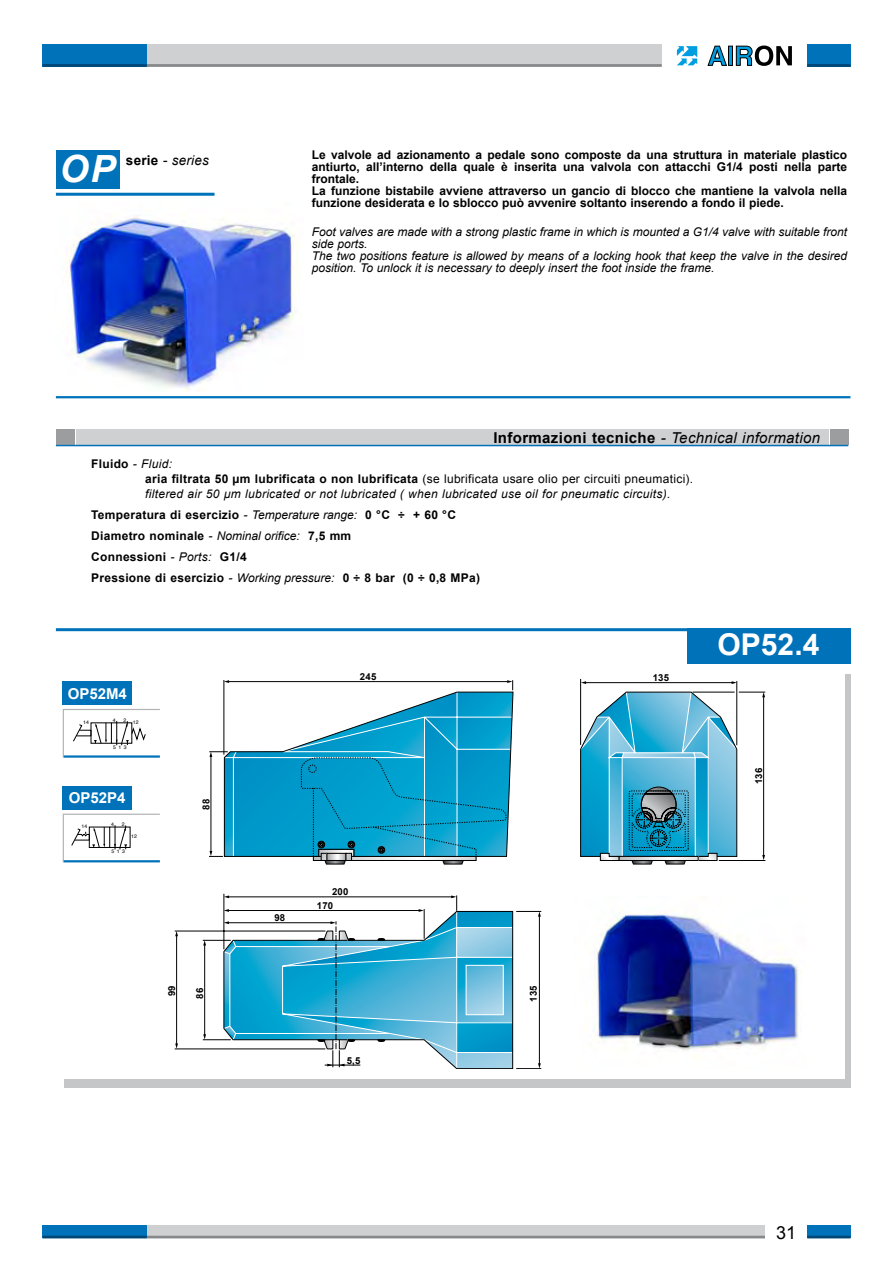
<style>
.page{position:relative;width:893px;height:1263px;background:#fff}
.page>*{position:absolute;margin:0;border:0;box-sizing:border-box;transform-origin:0 0}
.t1{font:italic 700 37.5px "Arial";color:#fff}
.t2{font:700 30px "Arial";color:#fff}
.t3{font:18px "Arial";color:#000}
.t4{font:italic 15px "Arial";letter-spacing:.025em;color:#000}
.t5{font:700 15px "Arial";color:#fff}
.t6{font:italic 13.5px "Arial";letter-spacing:.015em;color:#000}
.t7{font:700 12px/12px "Arial";color:#000}
.t8{font:italic 12px/12px "Arial";color:#000}
.t9{font:italic 12px/15px "Arial";letter-spacing:.025em;color:#000}
.t10{font:700 12px/21px "Arial";letter-spacing:.025em;color:#000}
.t11{font:700 9.6px/13.6px "Arial";letter-spacing:.02em;color:#000}
.t12{font:5.1px "Helvetica";color:#000}
.s1{font-weight:700;font-style:normal}
.s2{font-style:normal}
.s3{font-weight:400;font-style:italic}
</style>
<div class="page">
<div style="left:147px;top:1226px;width:618px;height:12px;background:#cfd0d2"></div>
<hr style="left:147px;top:1236px;width:618px;height:2px;background:#87888a">
<div style="left:807px;top:1226px;width:43px;height:12px;background:#0072ba"></div>
<hr style="left:807px;top:1236px;width:43px;height:2px;background:#004675">
<div style="left:43px;top:1226px;width:104px;height:12px;background:#0072ba"></div>
<hr style="left:43px;top:1236px;width:104px;height:2px;background:#004675">
<div style="left:146px;top:44px;width:516px;height:23px;background:#cfd0d2"></div>
<hr style="left:146px;top:64px;width:516px;height:3px;background:#87888a">
<div style="left:807px;top:44px;width:43px;height:23px;background:#0072ba"></div>
<hr style="left:807px;top:64px;width:43px;height:3px;background:#004675">
<div style="left:43px;top:44px;width:104px;height:23px;background:#0072ba"></div>
<hr style="left:43px;top:64px;width:104px;height:3px;background:#004675">
<svg style="left:708px;top:46px;width:19px;height:20px"></svg>
<hr style="left:728px;top:46px;width:4px;height:19px;background:#009ee0">
<div style="left:728px;top:46px;width:5px;height:19px;border:1px solid #000"></div>
<svg style="left:736px;top:46px;width:56px;height:20px"></svg>
<svg style="left:677px;top:46px;width:20px;height:19px"></svg>
<div style="left:56px;top:429px;width:18px;height:16px;background:#9c9d9f"></div>
<div style="left:830px;top:429px;width:18px;height:16px;background:#9c9d9f"></div>
<div style="left:76px;top:429px;width:752px;height:16px;background:#cfd0d2"></div>
<hr style="left:56px;top:445px;width:792px;height:1px;background:#0072ba">
<div style="left:56px;top:150px;width:64px;height:38px;background:#0072ba"></div>
<hr style="left:56px;top:193px;width:159px;height:3px;background:#0072ba">
<img style="left:65px;top:216px;width:230px;height:175px">
<hr style="left:56px;top:396px;width:794px;height:2px;background:#0072ba">
<div style="left:64px;top:674px;width:786px;height:414px;background:#c5c6c8"></div>
<div style="left:58px;top:640px;width:787px;height:438px;background:#fff"></div>
<svg style="left:455px;top:1040px;width:58px;height:29px;background:#57aecf"></svg>
<svg style="left:443px;top:864px;width:233px;height:176px"></svg>
<svg style="left:580px;top:692px;width:185px;height:172px"></svg>
<hr style="left:719px;top:860px;width:46px;height:1px;background:#000">
<hr style="left:539px;top:915px;width:1px;height:149px;background:#000">
<svg style="left:516px;top:1063px;width:25px;height:6px"></svg>
<svg style="left:516px;top:911px;width:25px;height:6px"></svg>
<hr style="left:585px;top:682px;width:148px;height:1px;background:#000">
<svg style="left:581px;top:681px;width:5px;height:3px"></svg>
<hr style="left:736px;top:681px;width:1px;height:64px;background:#000">
<hr style="left:580px;top:679px;width:1px;height:66px;background:#000">
<hr style="left:176px;top:935px;width:1px;height:110px;background:#000">
<svg style="left:175px;top:1043px;width:3px;height:6px"></svg>
<hr style="left:175px;top:1049px;width:150px;height:1px;background:#000">
<hr style="left:175px;top:931px;width:150px;height:1px;background:#000">
<hr style="left:224px;top:894px;width:1px;height:55px;background:#000">
<svg style="left:209px;top:680px;width:304px;height:184px"></svg>
<svg style="left:203px;top:895px;width:254px;height:173px"></svg>
<img style="left:575px;top:896px;width:226px;height:162px">
<div style="left:686px;top:628px;width:164px;height:36px;background:#0072ba"></div>
<hr style="left:56px;top:628px;width:794px;height:3px;background:#0072ba">
<svg style="left:62px;top:709px;width:98px;height:49px"></svg>
<div style="left:63px;top:682px;width:69px;height:23px;background:#0072ba"></div>
<hr style="left:64px;top:755px;width:96px;height:3px;background:#0072ba">
<svg style="left:62px;top:813px;width:98px;height:50px"></svg>
<div style="left:63px;top:786px;width:69px;height:23px;background:#0072ba"></div>
<hr style="left:64px;top:860px;width:96px;height:2px;background:#0072ba">
<h1 class="t1" style="left:59px;top:147px;width:58px">OP</h1>
<p class="t6" style="left:126px;top:153px;width:84px"><span class="s1">serie</span> - series</p>
<p class="t7" style="left:312px;top:149px;width:537px">Le valvole ad azionamento a pedale sono composte da una struttura in materiale plastico antiurto, all’interno della quale è inserita una valvola con attacchi G1/4 posti nella parte frontale.<br>La funzione bistabile avviene attraverso un gancio di blocco che mantiene la valvola nella funzione desiderata e lo sblocco può avvenire soltanto inserendo a fondo il piede.</p>
<p class="t8" style="left:312px;top:225px;width:537px">Foot valves are made with a strong plastic frame in which is mounted a G1/4 valve with suitable front side ports.<br>The two positions feature is allowed by means of a locking hook that keep the valve in the desired position. To unlock it is necessary to deeply insert the foot inside the frame.</p>
<p class="t4" style="left:493px;top:429px;width:328px"><span class="s1">Informazioni tecniche</span> - Technical information</p>
<p class="t9" style="left:145px;top:456px;width:550px;text-indent:-54px"><span class="s1">Fluido</span> - Fluid:<br><span class="s1">aria filtrata 50 µm lubrificata o non lubrificata</span> <span class="s2">(se lubrificata usare olio per circuiti pneumatici). </span>filtered air 50 µm lubricated or not lubricated ( when lubricated use oil for pneumatic circuits).</p>
<p class="t10" style="left:91px;top:504px;width:390px">Temperatura di esercizio <span class="s3">- Temperature range:</span> 0 °C ÷ + 60 °C Diametro nominale <span class="s3">- Nominal orifice:</span> 7,5 mm<br>Connessioni <span class="s3">- Ports:</span> G1/4<br>Pressione di esercizio <span class="s3">- Working pressure:</span> 0 ÷ 8 bar (0 ÷ 0,8 MPa)</p>
<p class="t5" style="left:68px;top:685px;width:61px">OP52M4</p>
<p class="t12" style="left:124px;top:716px;width:4px">2</p>
<p class="t12" style="left:113px;top:716px;width:4px">4</p>
<p class="t12" style="left:83px;top:718px;width:7px">14</p>
<p class="t12" style="left:133px;top:718px;width:7px">12</p>
<p class="t12" style="left:124px;top:743px;width:4px">3</p>
<p class="t12" style="left:119px;top:743px;width:4px">1</p>
<p class="t12" style="left:113px;top:743px;width:4px">5</p>
<p class="t5" style="left:69px;top:790px;width:58px">OP52P4</p>
<p class="t12" style="left:82px;top:822px;width:7px">14</p>
<p class="t12" style="left:111px;top:820px;width:4px">4</p>
<p class="t12" style="left:122px;top:820px;width:4px">2</p>
<p class="t12" style="left:131px;top:832px;width:7px">12</p>
<p class="t12" style="left:122px;top:847px;width:4px">3</p>
<p class="t12" style="left:117px;top:847px;width:4px">1</p>
<p class="t12" style="left:112px;top:847px;width:4px">5</p>
<p class="t11" style="left:199px;top:810px;width:12px;rotate:-90deg">88</p>
<p class="t11" style="left:165px;top:996px;width:12px;rotate:-90deg">99</p>
<p class="t11" style="left:193px;top:999px;width:12px;rotate:-90deg">86</p>
<p class="t11" style="left:360px;top:670px;width:18px">245</p>
<p class="t11" style="left:274px;top:911px;width:12px">98</p>
<p class="t11" style="left:317px;top:885px;width:33px;text-indent:15px">200<br>170</p>
<p class="t11" style="left:347px;top:1053px;width:15px">5,5</p>
<p class="t11" style="left:653px;top:671px;width:18px">135</p>
<p class="t11" style="left:527px;top:1001px;width:18px;rotate:-90deg">135</p>
<h2 class="t2" style="left:718px;top:627px;width:103px">OP52.4</h2>
<p class="t11" style="left:752px;top:784px;width:18px;rotate:-90deg">136</p>
<h3 class="t3" style="left:776px;top:1223px;width:22px">31</h3>
</div>
